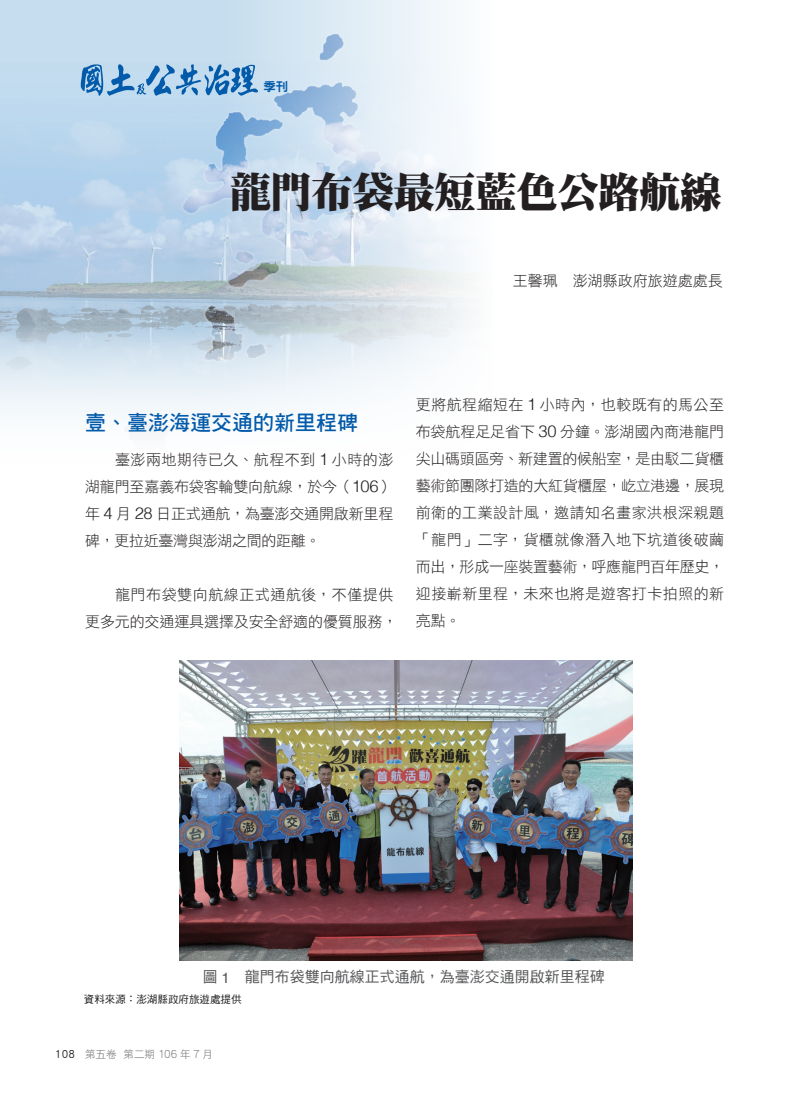
<style>
.page{position:relative;width:808px;height:1106px;background:#fff}
.page>*{position:absolute;margin:0;border:0;box-sizing:border-box;transform-origin:0 0}
.t1{font:42px "DF Ming Std W12";letter-spacing:-.025em;color:#231f20}
.t2{font:21px "DF Hei Std W7";color:#015aaa}
.t3{font:15px/27px "DF Hei Std W3";letter-spacing:-.01em;color:#231f20;text-align:justify}
.t4{font:15px "DF Hei Std W5";color:#57585a}
.t5{font:12.45px "DF Hei Std W9";color:#015aaa}
.t6{font:10.5px "DF Hei Std W5";color:#231f20}
.t7{font:10.5px "DF Hei Std W3";color:#6c6d70}
.s1{font-family:"Helvetica";font-weight:300;font-size:16.5px}
.s2{font-family:"Helvetica"}
.s3{font-family:"DF Hei Std W5";font-size:12px;color:#231f20}
.s4{font-size:12px}
</style>
<div class="page">
<img style="left:0;top:0;width:472px;height:435px">
<img style="left:180px;top:660px;width:452px;height:301px">
<svg style="left:81px;top:64px;width:177px;height:32px;background:#7cacd5"></svg>
<p class="t5" style="left:263px;top:80px;width:26px">季刊</p>
<h1 class="t1" style="left:229px;top:169px;width:494px">龍門布袋最短藍色公路航線</h1>
<p class="t3" style="left:513px;top:267px;width:211px">王馨珮 澎湖縣政府旅遊處處長</p>
<h2 class="t2" style="left:85px;top:411px;width:274px">壹、臺澎海運交通的新里程碑</h2>
<p class="t3" style="left:85px;top:446px;width:310px;text-indent:30px">臺澎兩地期待已久、航程不到 <span class="s1">1</span> 小時的澎湖龍門至嘉義布袋客輪雙向航線，於今（<span class="s1">106</span>）年 <span class="s1">4</span> 月 <span class="s1">28</span> 日正式通航，為臺澎交通開啟新里程碑，更拉近臺灣與澎湖之間的距離。</p>
<p class="t3" style="left:85px;top:581px;width:314px;text-align:right">龍門布袋雙向航線正式通航後，不僅提供<br>更多元的交通運具選擇及安全舒適的優質服務，</p>
<p class="t3" style="left:416px;top:390px;width:310px">更將航程縮短在 <span class="s1">1</span> 小時內，也較既有的馬公至布袋航程足足省下 <span class="s1">30</span> 分鐘。澎湖國內商港龍門尖山碼頭區旁、新建置的候船室，是由駁二貨櫃藝術節團隊打造的大紅貨櫃屋，屹立港邊，展現前衛的工業設計風，邀請知名畫家洪根深親題「龍門」二字，貨櫃就像潛入地下坑道後破繭而出，形成一座裝置藝術，呼應龍門百年歷史，迎接嶄新里程，未來也將是遊客打卡拍照的新亮點。</p>
<p class="t4" style="left:203px;top:969px;width:404px">圖 <span class="s2">1</span> 龍門布袋雙向航線正式通航，為臺澎交通開啟新里程碑</p>
<p class="t6" style="left:84px;top:993px;width:159px">資料來源：澎湖縣政府旅遊處提供</p>
<p class="t7" style="left:55px;top:1048px;width:159px"><span class="s3">108</span> 第五卷 第二期 <span class="s4">106</span> 年 <span class="s4">7</span> 月</p>
</div>
